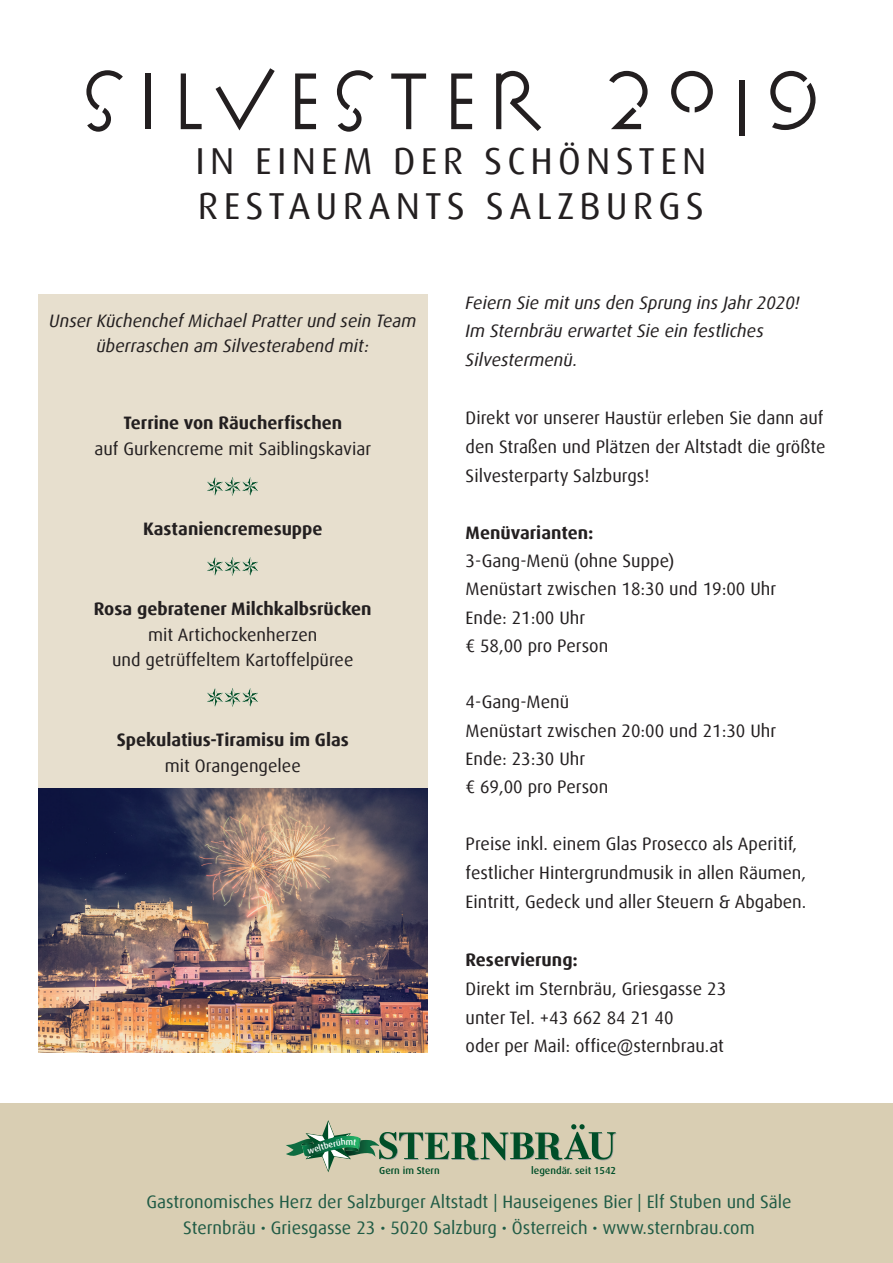
<style>
.page{position:relative;width:893px;height:1263px;background:#fff}
.page>*{position:absolute;margin:0;border:0;box-sizing:border-box;transform-origin:0 0}
.t1{font:87px "P22 FLW Exhibition";letter-spacing:.14em;color:#231f20}
.t2{font:37.5px/45px "Dax Offc";letter-spacing:.14em;color:#231f20}
.t3{font:18px/28.8px "Dax Offc";color:#231f20}
.t4{font:italic 18px/28.8px "Dax Offc";color:#231f20;text-align:center}
.t5{font:18px/25.2px "Dax Offc";color:#205b45;text-align:center}
.t6{font:700 18px "Dax Offc";color:#231f20}
.t7{font:500 10.2px "Dax Offc";color:#004e28}
.s1{font-weight:700}
</style>
<div class="page">
<div style="left:38px;top:294px;width:389px;height:506px;background:#e7dfce"></div>
<div style="left:0;top:1103px;width:893px;height:160px;background:#d9ceb3"></div>
<img style="left:207px;top:477px;width:51px;height:19px">
<img style="left:207px;top:557px;width:51px;height:19px">
<img style="left:207px;top:688px;width:51px;height:19px">
<img style="left:38px;top:788px;width:389px;height:264px">
<svg style="left:286px;top:1120px;width:330px;height:52px"></svg>
<h1 class="t1" style="left:82px;top:54px;width:739px">SILVESTER 2019</h1>
<h2 class="t2" style="left:195px;top:139px;width:513px">IN EINEM DER SCHÖNSTEN<br>RESTAURANTS SALZBURGS</h2>
<p class="t4" style="left:49px;top:308px;width:369px;line-height:25.7px">Unser Küchenchef Michael Pratter und sein Team überraschen am Silvesterabend mit:</p>
<p class="t6" style="left:123px;top:411px;width:220px">Terrine von Räucherfischen</p>
<p class="t3" style="left:94px;top:434px;width:278px">auf Gurkencreme mit Saiblingskaviar</p>
<p class="t6" style="left:143px;top:517px;width:181px">Kastaniencremesuppe</p>
<p class="t6" style="left:94px;top:597px;width:279px">Rosa gebratener Milchkalbsrücken</p>
<p class="t3" style="left:112px;top:622px;width:243px;line-height:25.7px;text-align:center">mit Artichockenherzen<br>und getrüffeltem Kartoffelpüree</p>
<p class="t6" style="left:117px;top:728px;width:234px">Spekulatius-Tiramisu im Glas</p>
<p class="t3" style="left:165px;top:751px;width:137px">mit Orangengelee</p>
<p class="t4" style="left:466px;top:288px;width:336px;text-align:left">Feiern Sie mit uns den Sprung ins Jahr 2020!<br>Im Sternbräu erwartet Sie ein festliches<br>Silvestermenü.</p>
<p class="t3" style="left:466px;top:404px;width:361px;text-align:justify">Direkt vor unserer Haustür erleben Sie dann auf den Straßen und Plätzen der Altstadt die größte Silvesterparty Salzburgs!</p>
<p class="t6" style="left:466px;top:521px;width:129px">Menüvarianten:</p>
<p class="t3" style="left:466px;top:547px;width:312px;line-height:28.2px">3-Gang-Menü (ohne Suppe)<br>Menüstart zwischen 18:30 und 19:00 Uhr<br>Ende: 21:00 Uhr<br>€ 58,00 pro Person</p>
<p class="t3" style="left:466px;top:688px;width:312px;line-height:28.2px">4-Gang-Menü<br>Menüstart zwischen 20:00 und 21:30 Uhr<br>Ende: 23:30 Uhr<br>€ 69,00 pro Person</p>
<p class="t3" style="left:466px;top:830px;width:342px">Preise inkl. einem Glas Prosecco als Aperitif, festlicher Hintergrundmusik in allen Räumen,<br>Eintritt, Gedeck und aller Steuern &amp; Abgaben.</p>
<p class="t6" style="left:466px;top:948px;width:114px">Reservierung:</p>
<p class="t3" style="left:466px;top:974px;width:262px">Direkt im Sternbräu, Griesgasse 23 unter Tel. +43 662 84 21 40<br>oder per Mail: office@sternbrau.at</p>
<p class="t7" style="left:379px;top:1163px;width:62px">Gern im Stern</p>
<p class="t7" style="left:531px;top:1163px;width:86px">legendär. seit 1542</p>
<p class="t5" style="left:146px;top:1190px;width:647px">Gastronomisches Herz der Salzburger Altstadt | Hauseigenes Bier | Elf Stuben und Säle<br>Sternbräu <span class="s1">·</span> Griesgasse 23 <span class="s1">·</span> 5020 Salzburg <span class="s1">·</span> Österreich <span class="s1">·</span> www.sternbrau.com</p>
</div>
